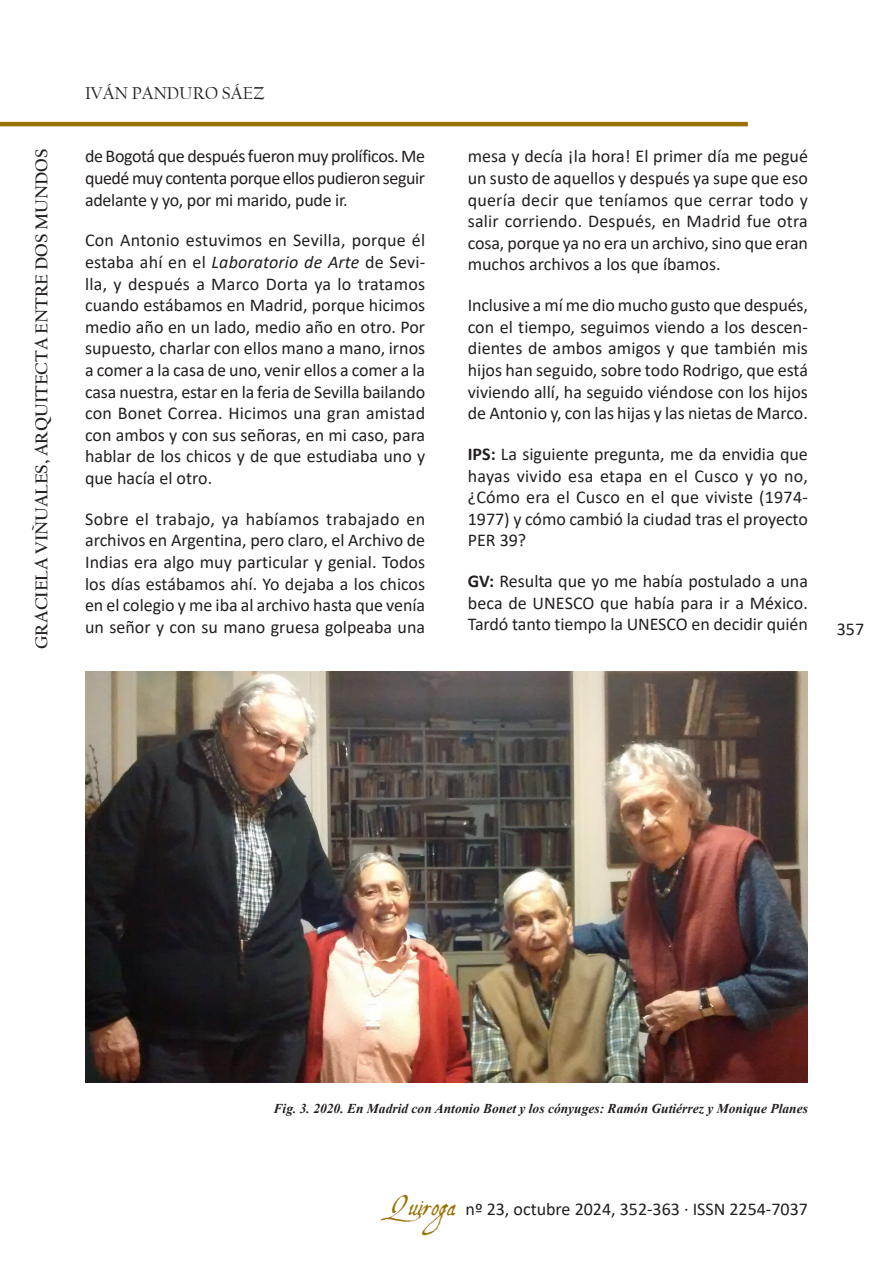
<style>
.page{position:relative;width:893px;height:1263px;background:#fff}
.page>*{position:absolute;margin:0;border:0;box-sizing:border-box;transform-origin:0 0}
.t1{font:18px/21.6px "Calibri";color:#231f20;text-align:justify}
.t2{font:700 18px "Californian FB";color:#231f20}
.t3{font:18px "Californian FB";color:#231f20}
.t4{font:italic 700 13.5px "Times New Roman";color:#231f20}
.s1{font-style:italic}
.s2{font-weight:700}
.s3{font-family:"Aquiline";font-size:27px;color:#9b7305}
</style>
<div class="page">
<hr style="left:0;top:122px;width:748px;height:4px;background:#9b7305">
<img style="left:85px;top:672px;width:723px;height:411px">
<p class="t2" style="left:31px;top:649px;width:501px;rotate:-90deg">Graciela Viñuales, Arquitecta Entre Dos Mundos</p>
<p class="t3" style="left:85px;top:83px;width:181px">IVÁN PANDURO SÁEZ</p>
<p class="t1" style="left:85px;top:145px;width:342px">de Bogotá que después fueron muy prolíficos. Me quedé muy contenta porque ellos pudieron seguir adelante y yo, por mi marido, pude ir.</p>
<p class="t1" style="left:85px;top:229px;width:342px">Con Antonio estuvimos en Sevilla, porque él estaba ahí en el <span class="s1">Laboratorio de Arte</span> de Sevi&shy;lla, y después a Marco Dorta ya lo tratamos cuando estábamos en Madrid, porque hicimos medio año en un lado, medio año en otro. Por supuesto, charlar con ellos mano a mano, irnos a comer a la casa de uno, venir ellos a comer a la casa nuestra, estar en la feria de Sevilla bailando con Bonet Correa. Hicimos una gran amistad con ambos y con sus señoras, en mi caso, para hablar de los chicos y de que estudiaba uno y que hacía el otro.</p>
<p class="t1" style="left:85px;top:507px;width:342px">Sobre el trabajo, ya habíamos trabajado en archivos en Argentina, pero claro, el Archivo de Indias era algo muy particular y genial. Todos los días estábamos ahí. Yo dejaba a los chicos en el colegio y me iba al archivo hasta que venía un señor y con su mano gruesa golpeaba una</p>
<p class="t1" style="left:468px;top:145px;width:342px">mesa y decía ¡la hora! El primer día me pegué un susto de aquellos y después ya supe que eso quería decir que teníamos que cerrar todo y salir corriendo. Después, en Madrid fue otra cosa, porque ya no era un archivo, sino que eran muchos archivos a los que íbamos.</p>
<p class="t1" style="left:468px;top:294px;width:342px">Inclusive a mí me dio mucho gusto que después, con el tiempo, seguimos viendo a los descen&shy;dientes de ambos amigos y que también mis hijos han seguido, sobre todo Rodrigo, que está viviendo allí, ha seguido viéndose con los hijos de Antonio y, con las hijas y las nietas de Marco.</p>
<p class="t1" style="left:468px;top:443px;width:342px"><span class="s2">IPS:</span> La siguiente pregunta, me da envidia que hayas vivido esa etapa en el Cusco y yo no, ¿Cómo era el Cusco en el que viviste (1974- 1977) y cómo cambió la ciudad tras el proyecto PER 39?</p>
<p class="t1" style="left:468px;top:570px;width:342px"><span class="s2">GV:</span> Resulta que yo me había postulado a una beca de UNESCO que había para ir a México.<br>Tardó tanto tiempo la UNESCO en decidir quién</p>
<p class="t1" style="left:837px;top:617px;width:29px">357</p>
<p class="t4" style="left:274px;top:1099px;width:536px">Fig. 3. 2020. En Madrid con Antonio Bonet y los cónyuges: Ramón Gutiérrez y Monique Planes</p>
<p class="t1" style="left:389px;top:1198px;width:420px"><span class="s3">Quiroga</span> nº 23, octubre 2024, 352-363 · ISSN 2254-7037</p>
</div>
